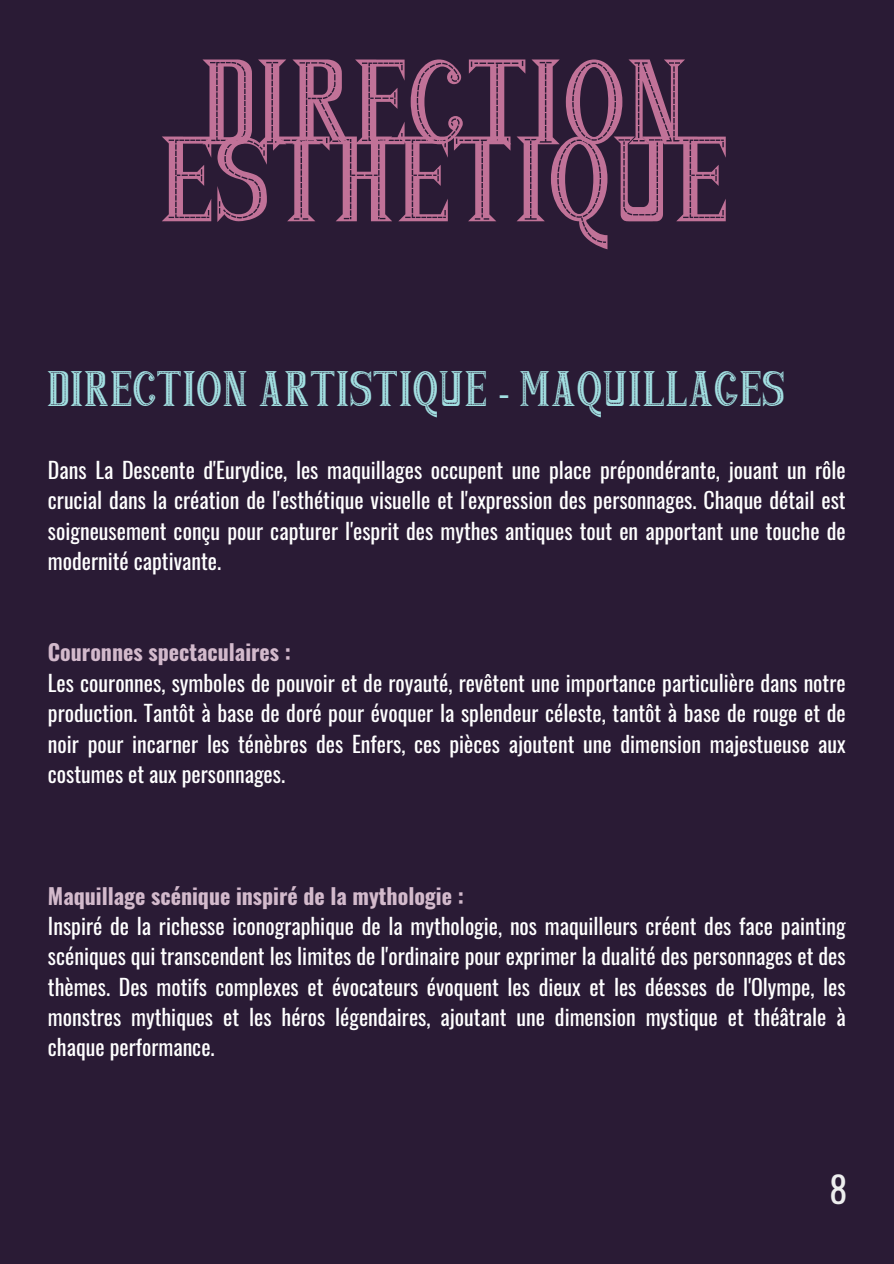
<style>
.page{position:relative;width:894px;height:1264px;background:#fff}
.page>*{position:absolute;margin:0;border:0;box-sizing:border-box;transform-origin:0 0}
.t1{font:84.75px/76.9px "POPJAZZ";color:#c17298;text-align:center}
.t2{font:35.85px "Oswald";color:#edeeee}
.t3{font:34.8px "POPJAZZ";color:#a2dfe1}
.t4{font:21.9px/30.3px "Oswald";color:#fff;text-align:justify}
.t5{font:700 21.9px "Oswald";color:#d3bacc}
.s1{font-family:"Noto Sans"}
</style>
<div class="page">
<div style="left:0;top:0;width:893px;height:1263px;background:#2a1b35"></div>
<h1 class="t1" style="left:162px;top:85px;width:571px">DIRECTION<br>ESTHETIQUE</h1>
<p class="t3" style="left:48px;top:380px;width:739px">DIRECTION ARTISTIQUE <span class="s1">-</span> MAQUILLAGES</p>
<p class="t4" style="left:48px;top:454px;width:799px">Dans La Descente d'Eurydice, les maquillages occupent une place prépondérante, jouant un rôle crucial dans la création de l'esthétique visuelle et l'expression des personnages. Chaque détail est soigneusement conçu pour capturer l'esprit des mythes antiques tout en apportant une touche de modernité captivante.</p>
<p class="t5" style="left:48px;top:635px;width:244px">Couronnes spectaculaires :</p>
<p class="t4" style="left:48px;top:666px;width:799px">Les couronnes, symboles de pouvoir et de royauté, revêtent une importance particulière dans notre production. Tantôt à base de doré pour évoquer la splendeur céleste, tantôt à base de rouge et de noir pour incarner les ténèbres des Enfers, ces pièces ajoutent une dimension majestueuse aux costumes et aux personnages.</p>
<p class="t5" style="left:48px;top:878px;width:417px">Maquillage scénique inspiré de la mythologie :</p>
<p class="t4" style="left:48px;top:909px;width:799px">Inspiré de la richesse iconographique de la mythologie, nos maquilleurs créent des face painting scéniques qui transcendent les limites de l'ordinaire pour exprimer la dualité des personnages et des thèmes. Des motifs complexes et évocateurs évoquent les dieux et les déesses de l'Olympe, les monstres mythiques et les héros légendaires, ajoutant une dimension mystique et théâtrale à chaque performance.</p>
<h2 class="t2" style="left:829px;top:1161px;width:19px">8</h2>
</div>
